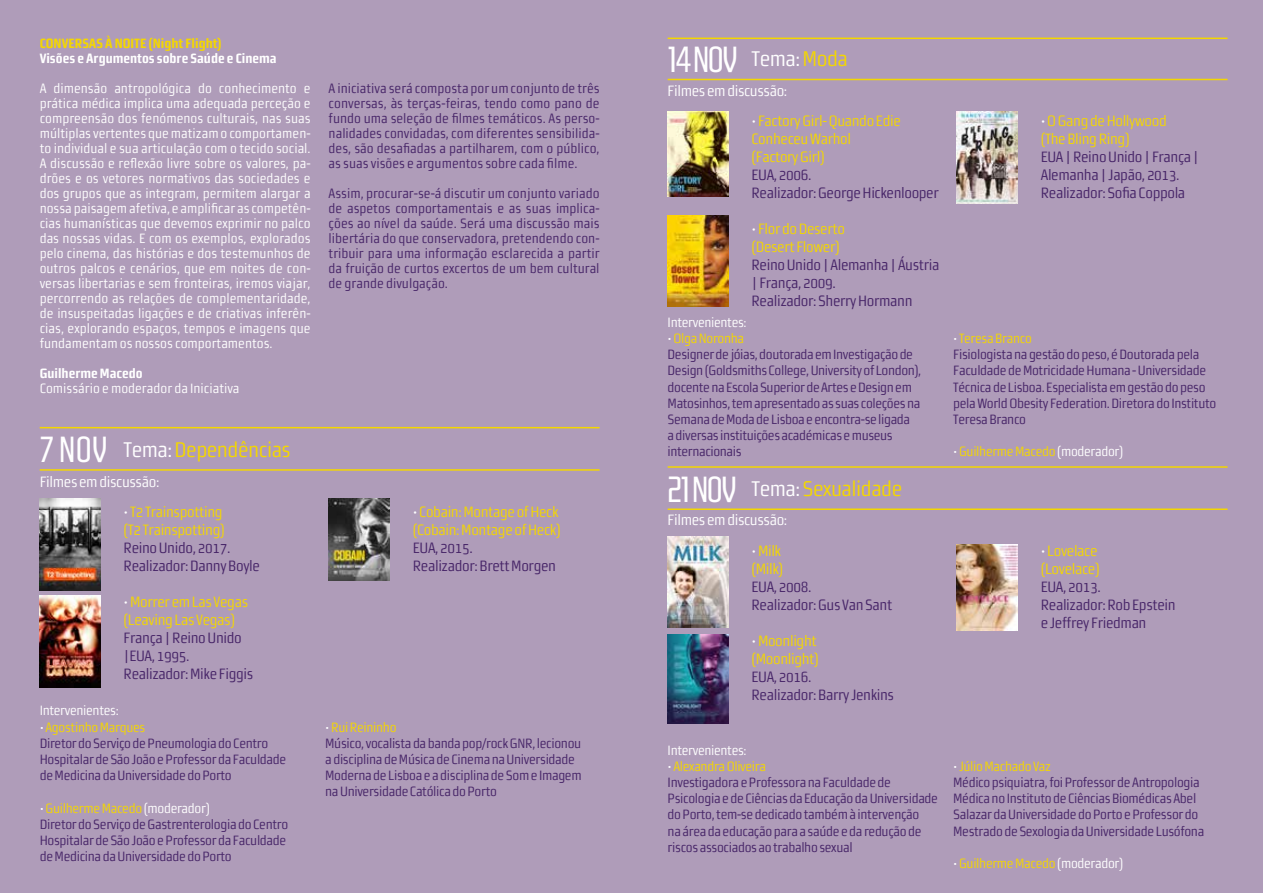
<style>
.page{position:relative;width:1263px;height:893px;background:#af9cb9}
.page>*{position:absolute;margin:0;border:0;box-sizing:border-box;transform-origin:0 0}
.t1{font:36.6px "Morgan Ps";letter-spacing:-.05em;color:#fff}
.t2{font:21.3px "Morgan Sn Cn Office";letter-spacing:-.025em;color:#f4d700}
.t3{font:21.3px "Morgan Sn Cn Office";letter-spacing:-.025em;color:#fff}
.t4{font:15px/18px "Morgan Sn Cn Office";letter-spacing:-.025em;color:#472568}
.t5{font:15px/18px "Morgan Sn Cn Office";letter-spacing:-.025em;color:#f4d700}
.t6{font:15px "Morgan Sn Cn Office";letter-spacing:-.025em;color:#fff}
.t7{font:13.5px/16.2px "Morgan Sn Cn Office";letter-spacing:-.025em;color:#472568}
.t8{font:13.5px/15px "Morgan Sn Cn Office";color:#fff;text-align:justify}
.t9{font:13.5px "Morgan Sn Cn Office";letter-spacing:-.025em;color:#f4d700}
.t10{font:700 13.5px "Morgan Sn Cn Office";color:#fff}
.t11{font:700 13.5px "Morgan Sn Cn Office";color:#f4d700}
.s1{color:#fff}
.s2{color:#f4d700}
</style>
<div class="page">
<hr style="left:40px;top:469px;width:560px;height:2px;background:#f4d700">
<hr style="left:668px;top:79px;width:559px;height:1px;background:#f4d700">
<hr style="left:668px;top:508px;width:559px;height:2px;background:#f4d700">
<hr style="left:40px;top:427px;width:560px;height:1px;background:#f4d700">
<hr style="left:668px;top:38px;width:559px;height:1px;background:#f4d700">
<hr style="left:668px;top:466px;width:559px;height:2px;background:#f4d700">
<img style="left:40px;top:499px;width:61px;height:91px">
<img style="left:668px;top:112px;width:61px;height:85px">
<img style="left:668px;top:537px;width:61px;height:90px">
<img style="left:40px;top:596px;width:61px;height:91px">
<img style="left:668px;top:216px;width:61px;height:90px">
<img style="left:668px;top:635px;width:61px;height:88px">
<img style="left:329px;top:499px;width:61px;height:81px">
<img style="left:957px;top:112px;width:61px;height:92px">
<img style="left:957px;top:544px;width:61px;height:87px">
<p class="t11" style="left:40px;top:36px;width:184px">CONVERSAS À NOITE (Night Flight)</p>
<p class="t10" style="left:40px;top:51px;width:238px">Visões e Argumentos sobre Saúde e Cinema</p>
<p class="t8" style="left:40px;top:81px;width:272px">A dimensão antropológica do conhecimento e prática médica implica uma adequada perceção e compreensão dos fenómenos culturais, nas suas múltiplas vertentes que matizam o comportamen&shy;to individual e sua articulação com o tecido social.<br>A discussão e reflexão livre sobre os valores, pa&shy;drões e os vetores normativos das sociedades e dos grupos que as integram, permitem alargar a nossa paisagem afetiva, e amplificar as competên&shy;cias humanísticas que devemos exprimir no palco das nossas vidas. E com os exemplos, explorados pelo cinema, das histórias e dos testemunhos de outros palcos e cenários, que em noites de con&shy;versas libertarias e sem fronteiras, iremos viajar, percorrendo as relações de complementaridade, de insuspeitadas ligações e de criativas inferên&shy;cias, explorando espaços, tempos e imagens que fundamentam os nossos comportamentos.</p>
<p class="t10" style="left:40px;top:366px;width:105px">Guilherme Macedo</p>
<p class="t8" style="left:40px;top:381px;width:201px">Comissário e moderador da Iniciativa</p>
<p class="t7" style="left:329px;top:81px;width:272px;line-height:15px;text-align:justify">A iniciativa será composta por um conjunto de três conversas, às terças-feiras, tendo como pano de fundo uma seleção de filmes temáticos. As perso&shy;nalidades convidadas, com diferentes sensibilida&shy;des, são desafiadas a partilharem, com o público, as suas visões e argumentos sobre cada filme.</p>
<p class="t7" style="left:329px;top:186px;width:272px;line-height:15px;text-align:justify">Assim, procurar-se-á discutir um conjunto variado de aspetos comportamentais e as suas implica&shy;ções ao nível da saúde. Será uma discussão mais libertária do que conservadora, pretendendo con&shy;tribuir para uma informação esclarecida a partir da fruição de curtos excertos de um bem cultural de grande divulgação.</p>
<h1 class="t1" style="left:40px;top:431px;width:70px">7 NOV</h1>
<h2 class="t2" style="left:124px;top:437px;width:169px"><span class="s1">Tema:</span> Dependências</h2>
<p class="t6" style="left:40px;top:473px;width:121px">Filmes em discussão:</p>
<p class="t5" style="left:124px;top:503px;width:103px"><span class="s1">·</span> T2 Trainspotting (T2 Trainspotting)</p>
<p class="t4" style="left:124px;top:539px;width:138px">Reino Unido, 2017.<br>Realizador: Danny Boyle</p>
<p class="t5" style="left:124px;top:593px;width:126px"><span class="s1">·</span> Morrer em Las Vegas (Leaving Las Vegas)</p>
<p class="t4" style="left:124px;top:629px;width:131px">França | Reino Unido |EUA, 1995.<br>Realizador: Mike Figgis</p>
<p class="t7" style="left:40px;top:702px;width:248px"><span class="s1">Intervenientes:<br>·</span> <span class="s2">Agostinho Marques<br></span>Diretor do Serviço de Pneumologia do Centro Hospitalar de São João e Professor da Faculdade de Medicina da Universidade do Porto</p>
<p class="t7" style="left:40px;top:800px;width:250px"><span class="s1">·</span> <span class="s2">Guilherme Macedo</span> <span class="s1">(moderador)<br></span>Diretor do Serviço de Gastrenterologia do Centro Hospitalar de São João e Professor da Faculdade de Medicina da Universidade do Porto</p>
<p class="t5" style="left:413px;top:503px;width:149px"><span class="s1">·</span> Cobain: Montage of Heck (Cobain: Montage of Heck)</p>
<p class="t4" style="left:413px;top:539px;width:145px">EUA, 2015.<br>Realizador: Brett Morgen</p>
<p class="t7" style="left:325px;top:719px;width:258px"><span class="s1">·</span> <span class="s2">Rui Reininho<br></span>Músico, vocalista da banda pop/rock GNR, lecionou a disciplina de Música de Cinema na Universidade Moderna de Lisboa e a disciplina de Som e Imagem na Universidade Católica do Porto</p>
<h1 class="t1" style="left:668px;top:40px;width:72px">14 NOV</h1>
<h2 class="t3" style="left:751px;top:47px;width:98px">Tema: <span class="s2">Moda</span></h2>
<p class="t6" style="left:668px;top:82px;width:121px">Filmes em discussão:</p>
<p class="t5" style="left:751px;top:112px;width:151px"><span class="s1">·</span> Factory Girl- Quando Edie<br>Conheceu Warhol (Factory Girl)</p>
<p class="t4" style="left:751px;top:166px;width:189px">EUA, 2006.<br>Realizador: George Hickenlooper</p>
<p class="t5" style="left:751px;top:220px;width:95px"><span class="s1">·</span> Flor do Deserto (Desert Flower)</p>
<p class="t4" style="left:751px;top:256px;width:189px">Reino Unido | Alemanha | Áustria | França, 2009.<br>Realizador: Sherry Hormann</p>
<p class="t7" style="left:668px;top:314px;width:255px"><span class="s1">Intervenientes:<br>·</span> <span class="s2">Olga Noronha<br></span>Designer de jóias, doutorada em Investigação de Design (Goldsmiths College, University of London), docente na Escola Superior de Artes e Design em Matosinhos, tem apresentado as suas coleções na Semana de Moda de Lisboa e encontra-se ligada<br>a diversas instituições académicas e museus internacionais</p>
<h1 class="t1" style="left:668px;top:470px;width:71px">21 NOV</h1>
<h2 class="t2" style="left:751px;top:477px;width:152px"><span class="s1">Tema:</span> Sexualidade</h2>
<p class="t6" style="left:668px;top:512px;width:121px">Filmes em discussão:</p>
<p class="t5" style="left:751px;top:542px;width:33px"><span class="s1">·</span> Milk (Milk)</p>
<p class="t4" style="left:751px;top:578px;width:142px">EUA, 2008.<br>Realizador: Gus Van Sant</p>
<p class="t5" style="left:751px;top:632px;width:69px"><span class="s1">·</span> Moonlight (Moonlight)</p>
<p class="t4" style="left:751px;top:668px;width:144px">EUA, 2016.<br>Realizador: Barry Jenkins</p>
<p class="t5" style="left:1041px;top:112px;width:128px"><span class="s1">·</span> O Gang de Hollywood (The Bling Ring)</p>
<p class="t4" style="left:1041px;top:148px;width:160px">EUA | Reino Unido | França |<br>Alemanha | Japão, 2013.<br>Realizador: Sofia Coppola</p>
<p class="t7" style="left:953px;top:330px;width:265px"><span class="s1">·</span> <span class="s2">Teresa Branco<br></span>Fisiologista na gestão do peso, é Doutorada pela Faculdade de Motricidade Humana - Universidade Técnica de Lisboa. Especialista em gestão do peso pela World Obesity Federation. Diretora do Instituto Teresa Branco</p>
<p class="t9" style="left:953px;top:444px;width:172px"><span class="s1">·</span> Guilherme Macedo <span class="s1">(moderador)</span></p>
<p class="t5" style="left:1041px;top:542px;width:60px"><span class="s1">·</span> Lovelace (Lovelace)</p>
<p class="t4" style="left:1041px;top:578px;width:136px">EUA, 2013.<br>Realizador: Rob Epstein e Jeffrey Friedman</p>
<p class="t7" style="left:668px;top:742px;width:272px"><span class="s1">Intervenientes:<br>·</span> <span class="s2">Alexandra Oliveira<br></span>Investigadora e Professora na Faculdade de Psicologia e de Ciências da Educação da Universidade do Porto, tem-se dedicado também à intervenção<br>na área da educação para a saúde e da redução de riscos associados ao trabalho sexual</p>
<p class="t7" style="left:953px;top:758px;width:253px"><span class="s1">·</span> <span class="s2">Júlio Machado Vaz<br></span>Médico psiquiatra, foi Professor de Antropologia Médica no Instituto de Ciências Biomédicas Abel Salazar da Universidade do Porto e Professor do Mestrado de Sexologia da Universidade Lusófona</p>
<p class="t9" style="left:953px;top:856px;width:172px"><span class="s1">·</span> Guilherme Macedo <span class="s1">(moderador)</span></p>
</div>
